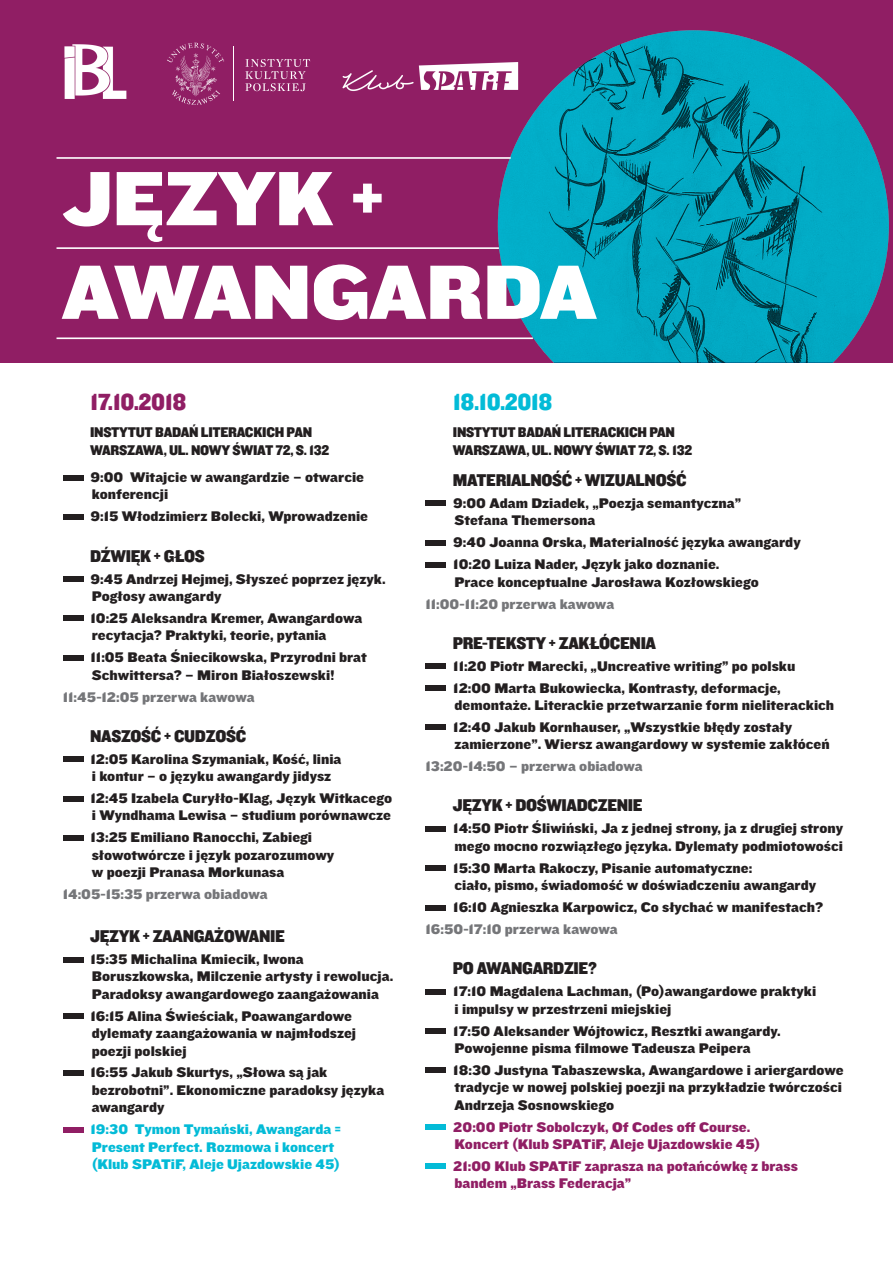
<style>
.page{position:relative;width:893px;height:1263px;background:#fff}
.page>*{position:absolute;margin:0;border:0;box-sizing:border-box;transform-origin:0 0}
.t1{font:79.8px/93.6px "Knockout 72 Full Cruiserwt";letter-spacing:-.01em;color:#fff}
.t2{font:24.3px "Knockout 71 Full Middlewt";letter-spacing:-.02em;color:#901e64}
.t3{font:24.3px "Knockout 71 Full Middlewt";letter-spacing:-.02em;color:#03bbd7}
.t4{font:17.7px "Knockout 71 Full Middlewt";letter-spacing:-.02em;color:#231f20}
.t5{font:14.62px/17.5px "Knockout 71 Full Middlewt";letter-spacing:-.02em;color:#231f20}
.t6{font:14.48px/17.4px "Knockout 72 Full Cruiserwt";color:#231f20}
.t7{font:14.48px/17.4px "Knockout 72 Full Cruiserwt";color:#901e64}
.t8{font:14.48px "Knockout 72 Full Cruiserwt";color:#757679}
.t9{font:14.48px/17.4px "Knockout 72 Full Cruiserwt";color:#03bbd7}
</style>
<div class="page">
<div style="left:0;top:0;width:893px;height:363px;background:#901e64"></div>
<svg style="left:498px;top:30px;width:391px;height:333px;fill:#02aac4"></svg>
<img style="left:64px;top:44px;width:63px;height:55px">
<img style="left:342px;top:49px;width:185px;height:56px">
<hr style="left:57px;top:337px;width:476px;height:2px;background:#fff">
<hr style="left:57px;top:247px;width:442px;height:2px;background:#fff">
<hr style="left:57px;top:157px;width:454px;height:2px;background:#fff">
<hr style="left:234px;top:47px;width:1px;height:54px;background:#fff">
<svg style="left:167px;top:43px;width:57px;height:62px"></svg>
<svg style="left:245px;top:59px;width:65px;height:32px"></svg>
<div style="left:63px;top:475px;width:20px;height:5px;background:#231f20"></div>
<div style="left:63px;top:514px;width:20px;height:6px;background:#231f20"></div>
<div style="left:63px;top:576px;width:20px;height:6px;background:#231f20"></div>
<div style="left:63px;top:615px;width:20px;height:6px;background:#231f20"></div>
<div style="left:63px;top:655px;width:20px;height:6px;background:#231f20"></div>
<div style="left:63px;top:756px;width:20px;height:6px;background:#231f20"></div>
<div style="left:63px;top:795px;width:20px;height:6px;background:#231f20"></div>
<div style="left:63px;top:835px;width:20px;height:6px;background:#231f20"></div>
<div style="left:63px;top:956px;width:20px;height:6px;background:#231f20"></div>
<div style="left:63px;top:1013px;width:20px;height:6px;background:#231f20"></div>
<div style="left:63px;top:1070px;width:20px;height:6px;background:#231f20"></div>
<div style="left:63px;top:1127px;width:20px;height:5px;background:#901e64"></div>
<div style="left:425px;top:500px;width:21px;height:6px;background:#231f20"></div>
<div style="left:425px;top:540px;width:21px;height:6px;background:#231f20"></div>
<div style="left:425px;top:562px;width:21px;height:6px;background:#231f20"></div>
<div style="left:425px;top:663px;width:21px;height:6px;background:#231f20"></div>
<div style="left:425px;top:685px;width:21px;height:6px;background:#231f20"></div>
<div style="left:425px;top:724px;width:21px;height:6px;background:#231f20"></div>
<div style="left:425px;top:826px;width:21px;height:6px;background:#231f20"></div>
<div style="left:425px;top:865px;width:21px;height:6px;background:#231f20"></div>
<div style="left:425px;top:905px;width:21px;height:5px;background:#231f20"></div>
<div style="left:425px;top:989px;width:21px;height:5px;background:#231f20"></div>
<div style="left:425px;top:1028px;width:21px;height:6px;background:#231f20"></div>
<div style="left:425px;top:1067px;width:21px;height:6px;background:#231f20"></div>
<div style="left:425px;top:1124px;width:21px;height:6px;background:#03bbd7"></div>
<div style="left:425px;top:1163px;width:21px;height:6px;background:#03bbd7"></div>
<h1 class="t1" style="left:62px;top:149px;width:537px">JĘZYK +<br>AWANGARDA</h1>
<h2 class="t2" style="left:90px;top:386px;width:98px">17.10.2018</h2>
<p class="t5" style="left:90px;top:423px;width:241px">INSTYTUT BADAŃ LITERACKICH PAN<br>WARSZAWA, UL. NOWY ŚWIAT 72, S. 132</p>
<p class="t6" style="left:91px;top:468px;width:275px">9:00 Witajcie w awangardzie – otwarcie konferencji</p>
<p class="t6" style="left:91px;top:507px;width:279px">9:15 Włodzimierz Bolecki, Wprowadzenie</p>
<p class="t4" style="left:90px;top:544px;width:116px">DŹWIĘK + GŁOS</p>
<p class="t6" style="left:91px;top:569px;width:297px">9:45 Andrzej Hejmej, Słyszeć poprzez język.<br>Pogłosy awangardy</p>
<p class="t6" style="left:91px;top:609px;width:273px">10:25 Aleksandra Kremer, Awangardowa recytacja? Praktyki, teorie, pytania</p>
<p class="t6" style="left:91px;top:648px;width:278px">11:05 Beata Śniecikowska, Przyrodni brat<br>Schwittersa? – Miron Białoszewski!</p>
<p class="t8" style="left:63px;top:687px;width:194px">11:45-12:05 przerwa kawowa</p>
<p class="t4" style="left:90px;top:724px;width:158px">NASZOŚĆ + CUDZOŚĆ</p>
<p class="t6" style="left:91px;top:750px;width:252px">12:05 Karolina Szymaniak, Kość, linia i kontur – o języku awangardy jidysz</p>
<p class="t6" style="left:91px;top:789px;width:303px">12:45 Izabela Curyłło-Klag, Język Witkacego i Wyndhama Lewisa – studium porównawcze</p>
<p class="t6" style="left:91px;top:828px;width:245px">13:25 Emiliano Ranocchi, Zabiegi słowotwórcze i język pozarozumowy w poezji Pranasa Morkunasa</p>
<p class="t8" style="left:63px;top:884px;width:206px">14:05-15:35 przerwa obiadowa</p>
<p class="t4" style="left:90px;top:924px;width:196px">JĘZYK + ZAANGAŻOWANIE</p>
<p class="t6" style="left:91px;top:950px;width:304px">15:35 Michalina Kmiecik, Iwona<br>Boruszkowska, Milczenie artysty i rewolucja.<br>Paradoksy awangardowego zaangażowania</p>
<p class="t6" style="left:91px;top:1007px;width:267px">16:15 Alina Świeściak, Poawangardowe dylematy zaangażowania w najmłodszej poezji polskiej</p>
<p class="t6" style="left:91px;top:1063px;width:295px">16:55 Jakub Skurtys, „Słowa są jak bezrobotni”. Ekonomiczne paradoksy języka awangardy</p>
<p class="t9" style="left:91px;top:1120px;width:252px">19:30 Tymon Tymański, Awangarda =<br>Present Perfect. Rozmowa i koncert (Klub SPATiF, Aleje Ujazdowskie 45)</p>
<h2 class="t3" style="left:453px;top:386px;width:101px">18.10.2018</h2>
<p class="t5" style="left:453px;top:423px;width:241px">INSTYTUT BADAŃ LITERACKICH PAN<br>WARSZAWA, UL. NOWY ŚWIAT 72, S. 132</p>
<p class="t4" style="left:453px;top:468px;width:235px">MATERIALNOŚĆ + WIZUALNOŚĆ</p>
<p class="t6" style="left:453px;top:494px;width:289px">9:00 Adam Dziadek, „Poezja semantyczna”<br>Stefana Themersona</p>
<p class="t6" style="left:453px;top:531px;width:349px;line-height:22px">9:40 Joanna Orska, Materialność języka awangardy<br>10:20 Luiza Nader, Język jako doznanie.</p>
<p class="t6" style="left:454px;top:572px;width:306px">Prace konceptualne Jarosława Kozłowskiego</p>
<p class="t8" style="left:425px;top:594px;width:190px">11:00-11:20 przerwa kawowa</p>
<p class="t4" style="left:453px;top:631px;width:205px">PRE-TEKSTY + ZAKŁÓCENIA</p>
<p class="t6" style="left:453px;top:654px;width:344px;line-height:22px">11:20 Piotr Marecki, „Uncreative writing” po polsku<br>12:00 Marta Bukowiecka, Kontrasty, deformacje,</p>
<p class="t6" style="left:453px;top:694px;width:382px;line-height:22px">demontaże. Literackie przetwarzanie form nieliterackich<br>12:40 Jakub Kornhauser, „Wszystkie błędy zostały</p>
<p class="t6" style="left:454px;top:735px;width:377px">zamierzone”. Wiersz awangardowy w systemie zakłóceń</p>
<p class="t8" style="left:425px;top:756px;width:219px">13:20-14:50 – przerwa obiadowa</p>
<p class="t4" style="left:453px;top:794px;width:191px">JĘZYK + DOŚWIADCZENIE</p>
<p class="t6" style="left:453px;top:819px;width:391px">14:50 Piotr Śliwiński, Ja z jednej strony, ja z drugiej strony mego mocno rozwiązłego języka. Dylematy podmiotowości</p>
<p class="t6" style="left:453px;top:859px;width:365px">15:30 Marta Rakoczy, Pisanie automatyczne:<br>ciało, pismo, świadomość w doświadczeniu awangardy</p>
<p class="t6" style="left:453px;top:898px;width:371px">16:10 Agnieszka Karpowicz, Co słychać w manifestach?</p>
<p class="t8" style="left:425px;top:919px;width:194px">16:50-17:10 przerwa kawowa</p>
<p class="t4" style="left:453px;top:956px;width:145px">PO AWANGARDZIE?</p>
<p class="t6" style="left:453px;top:982px;width:365px">17:10 Magdalena Lachman, (Po)awangardowe praktyki i impulsy w przestrzeni miejskiej</p>
<p class="t6" style="left:453px;top:1021px;width:329px">17:50 Aleksander Wójtowicz, Resztki awangardy.<br>Powojenne pisma filmowe Tadeusza Peipera</p>
<p class="t6" style="left:453px;top:1061px;width:392px">18:30 Justyna Tabaszewska, Awangardowe i ariergardowe tradycje w nowej polskiej poezji na przykładzie twórczości<br>Andrzeja Sosnowskiego</p>
<p class="t7" style="left:453px;top:1117px;width:309px">20:00 Piotr Sobolczyk, Of Codes off Course.<br>Koncert (Klub SPATiF, Aleje Ujazdowskie 45)</p>
<p class="t7" style="left:453px;top:1157px;width:346px">21:00 Klub SPATiF zaprasza na potańcówkę z brass bandem „Brass Federacja”</p>
</div>
